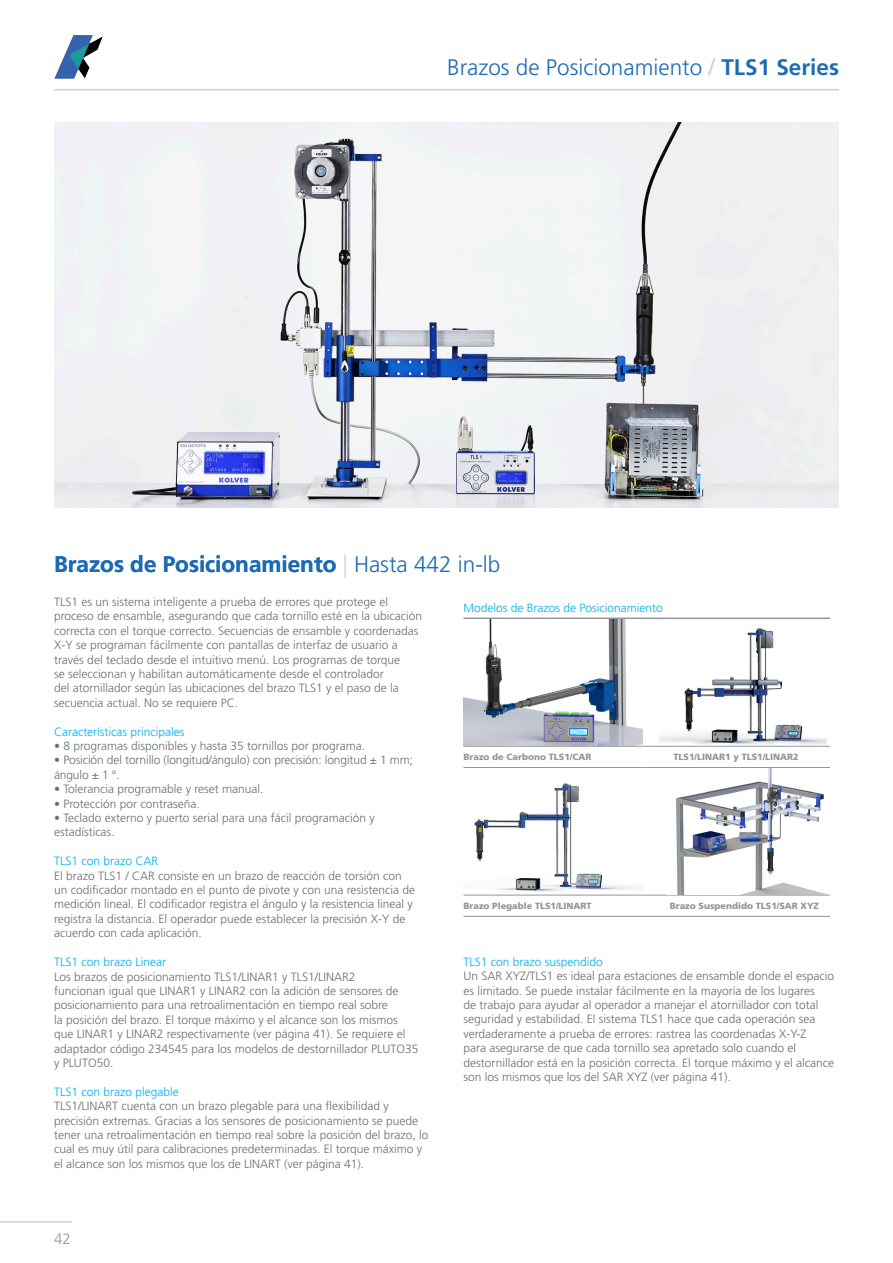
<style>
.page{position:relative;width:893px;height:1263px;background:#fff}
.page>*{position:absolute;margin:0;border:0;box-sizing:border-box;transform-origin:0 0}
.Product_Name{font:700 22.5px "Frutiger LT Std";color:#1b6bb5}
.Header_-_Categories{font:300 22.5px "Frutiger LT Std";color:#1b6bb5}
.t1{font:300 15px "Frutiger LT Std";color:#939598}
.Product_Description{font:300 12px/14.4px "Frutiger LT Std";color:#6c6d70}
.Product_Description_Title{font:300 12px "Frutiger LT Std";color:#00aeef}
.Titolo_tabella_Pagina_Descrizione{font:300 12px "Frutiger LT Std";color:#00aeef}
.Product_Description-2{font:300 12px "Frutiger LT Std";color:#00aeef}
.t2{font:900 9px "Frutiger LT Std";color:#939598}
.s1{font-weight:400;font-size:24px;color:#d1d2d4}
.s2{font-weight:700}
.s3{font-weight:300;color:#d2d3d2}
.s4{font-weight:300}
</style>
<div class="page">
<hr style="left:54px;top:89px;width:785px;height:1px;background:#d1d2d4">
<img style="left:54px;top:36px;width:48px;height:42px">
<hr style="left:0;top:1221px;width:72px;height:1px;background:#d1d2d4">
<hr style="left:463px;top:746px;width:179px;height:1px;background:#939598">
<hr style="left:642px;top:746px;width:188px;height:1px;background:#939598">
<hr style="left:463px;top:767px;width:179px;height:1px;background:#939598">
<hr style="left:642px;top:767px;width:188px;height:1px;background:#939598">
<hr style="left:463px;top:895px;width:179px;height:1px;background:#939598">
<hr style="left:642px;top:895px;width:188px;height:1px;background:#939598">
<hr style="left:463px;top:916px;width:179px;height:1px;background:#939598">
<hr style="left:642px;top:916px;width:188px;height:1px;background:#939598">
<hr style="left:463px;top:617px;width:179px;height:2px;background:#939598">
<hr style="left:642px;top:617px;width:188px;height:2px;background:#939598">
<img style="left:463px;top:619px;width:179px;height:126px">
<img style="left:660px;top:628px;width:167px;height:116px">
<img style="left:474px;top:783px;width:168px;height:109px">
<img style="left:676px;top:769px;width:150px;height:125px">
<img style="left:54px;top:122px;width:785px;height:386px">
<p class="Header_-_Categories" style="left:447px;top:55px;width:393px">Brazos de Posicionamiento <span class="s1">/</span> <span class="s2">TLS1 Series</span></p>
<p class="Product_Name" style="left:54px;top:551px;width:448px">Brazos de Posicionamiento <span class="s3">|</span> <span class="s4">Hasta 442 in-lb</span></p>
<p class="Product_Description" style="left:54px;top:595px;width:370px">TLS1 es un sistema inteligente a prueba de errores que protege el proceso de ensamble, asegurando que cada tornillo esté en la ubicación correcta con el torque correcto. Secuencias de ensamble y coordenadas X-Y se programan fácilmente con pantallas de interfaz de usuario a través del teclado desde el intuitivo menú. Los programas de torque<br>se seleccionan y habilitan automáticamente desde el controlador<br>del atornillador según las ubicaciones del brazo TLS1 y el paso de la secuencia actual. No se requiere PC.</p>
<p class="Product_Description-2" style="left:54px;top:725px;width:132px">Características principales</p>
<p class="Product_Description" style="left:54px;top:739px;width:313px">• 8 programas disponibles y hasta 35 tornillos por programa.</p>
<p class="Product_Description" style="left:54px;top:753px;width:360px">• Posición del tornillo (longitud/ángulo) con precisión: longitud ± 1 mm; ángulo ± 1 °.</p>
<p class="Product_Description" style="left:54px;top:782px;width:211px">• Tolerancia programable y reset manual.</p>
<p class="Product_Description" style="left:54px;top:796px;width:147px">• Protección por contraseña.</p>
<p class="Product_Description" style="left:54px;top:811px;width:322px">• Teclado externo y puerto serial para una fácil programación y estadísticas.</p>
<p class="Product_Description_Title" style="left:54px;top:854px;width:106px">TLS1 con brazo CAR</p>
<p class="Product_Description" style="left:54px;top:868px;width:363px">El brazo TLS1 / CAR consiste en un brazo de reacción de torsión con un codificador montado en el punto de pivote y con una resistencia de medición lineal. El codificador registra el ángulo y la resistencia lineal y registra la distancia. El operador puede establecer la precisión X-Y de acuerdo con cada aplicación.</p>
<p class="Product_Description_Title" style="left:54px;top:955px;width:114px">TLS1 con brazo Linear</p>
<p class="Product_Description" style="left:54px;top:969px;width:366px">Los brazos de posicionamiento TLS1/LINAR1 y TLS1/LINAR2<br>funcionan igual que LINAR1 y LINAR2 con la adición de sensores de posicionamiento para una retroalimentación en tiempo real sobre<br>la posición del brazo. El torque máximo y el alcance son los mismos que LINAR1 y LINAR2 respectivamente (ver página 41). Se requiere el adaptador código 234545 para los modelos de destornillador PLUTO35 y PLUTO50.</p>
<p class="Product_Description_Title" style="left:54px;top:1085px;width:126px">TLS1 con brazo plegable</p>
<p class="Product_Description" style="left:54px;top:1099px;width:376px">TLS1/LINART cuenta con un brazo plegable para una flexibilidad y precisión extremas. Gracias a los sensores de posicionamiento se puede tener una retroalimentación en tiempo real sobre la posición del brazo, lo cual es muy útil para calibraciones predeterminadas. El torque máximo y el alcance son los mismos que los de LINART (ver página 41).</p>
<p class="Product_Name" style="left:222px;top:551px;width:15px">o</p>
<p class="Titolo_tabella_Pagina_Descrizione" style="left:463px;top:601px;width:201px">Modelos de Brazos de Posicionamiento</p>
<p class="t2" style="left:463px;top:752px;width:129px">Brazo de Carbono TLS1/CAR</p>
<p class="t2" style="left:674px;top:752px;width:127px">TLS1/LINAR1 y TLS1/LINAR2</p>
<p class="t2" style="left:463px;top:900px;width:129px">Brazo Plegable TLS1/LINART</p>
<p class="t2" style="left:670px;top:900px;width:151px">Brazo Suspendido TLS1/SAR XYZ</p>
<p class="Product_Description_Title" style="left:463px;top:955px;width:141px">TLS1 con brazo suspendido</p>
<p class="Product_Description" style="left:463px;top:969px;width:372px">Un SAR XYZ/TLS1 es ideal para estaciones de ensamble donde el espacio es limitado. Se puede instalar fácilmente en la mayoría de los lugares<br>de trabajo para ayudar al operador a manejar el atornillador con total seguridad y estabilidad. El sistema TLS1 hace que cada operación sea verdaderamente a prueba de errores: rastrea las coordenadas X-Y-Z<br>para asegurarse de que cada tornillo sea apretado solo cuando el destornillador está en la posición correcta. El torque máximo y el alcance son los mismos que los del SAR XYZ (ver página 41).</p>
<p class="t1" style="left:54px;top:1230px;width:18px">42</p>
</div>
